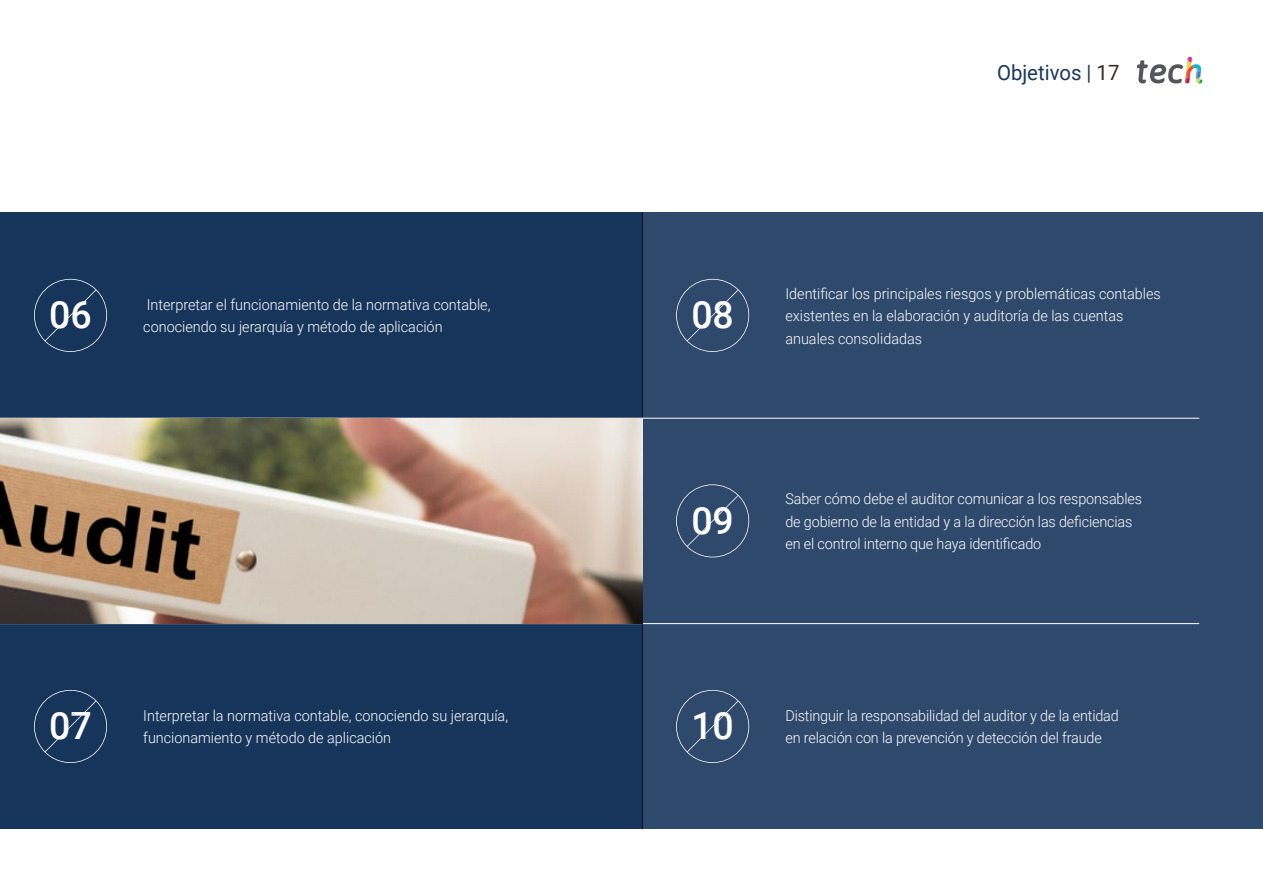
<style>
.page{position:relative;width:1263px;height:893px;background:#fff}
.page>*{position:absolute;margin:0;border:0;box-sizing:border-box;transform-origin:0 0}
.t1{font:500 37.5px "Roboto";color:#fff}
.t2{font:21px "Roboto";color:#1a355c}
.t3{font:300 15px/22.5px "Roboto";color:#fff;scale:.96 1}
.s1{color:#312e20}
</style>
<div class="page">
<svg style="left:1137px;top:57px;width:65px;height:27px"></svg>
<div style="left:0;top:213px;width:642px;height:616px;background:#17355b"></div>
<div style="left:642px;top:213px;width:621px;height:616px;background:#2e496b"></div>
<svg style="left:34px;top:279px;width:73px;height:73px"></svg>
<svg style="left:676px;top:279px;width:73px;height:73px"></svg>
<svg style="left:34px;top:690px;width:73px;height:73px"></svg>
<svg style="left:676px;top:484px;width:73px;height:73px"></svg>
<svg style="left:676px;top:690px;width:73px;height:73px"></svg>
<hr style="left:0;top:418px;width:1199px;height:1px;background:#fff">
<hr style="left:0;top:623px;width:1199px;height:1px;background:#fff">
<img style="left:0;top:418px;width:642px;height:205px">
<h2 class="t2" style="left:997px;top:57px;width:124px">Objetivos | <span class="s1">17</span></h2>
<p class="t3" style="left:143px;top:293px;width:363px">Interpretar el funcionamiento de la normativa contable, conociendo su jerarquía y método de aplicación</p>
<p class="t3" style="left:785px;top:281px;width:393px">Identificar los principales riesgos y problemáticas contables existentes en la elaboración y auditoría de las cuentas anuales consolidadas</p>
<h1 class="t1" style="left:49px;top:288px;width:44px">06</h1>
<h1 class="t1" style="left:691px;top:288px;width:44px">08</h1>
<h1 class="t1" style="left:49px;top:699px;width:44px">07</h1>
<p class="t3" style="left:143px;top:704px;width:381px">Interpretar la normativa contable, conociendo su jerarquía, funcionamiento y método de aplicación</p>
<h1 class="t1" style="left:691px;top:494px;width:44px">09</h1>
<p class="t3" style="left:785px;top:487px;width:373px">Saber cómo debe el auditor comunicar a los responsables de gobierno de la entidad y a la dirección las deficiencias en el control interno que haya identificado</p>
<h1 class="t1" style="left:691px;top:699px;width:44px">10</h1>
<p class="t3" style="left:785px;top:704px;width:349px">Distinguir la responsabilidad del auditor y de la entidad</p>
<p class="t3" style="left:785px;top:726px;width:331px">en relación con la prevención y detección del fraude</p>
</div>
